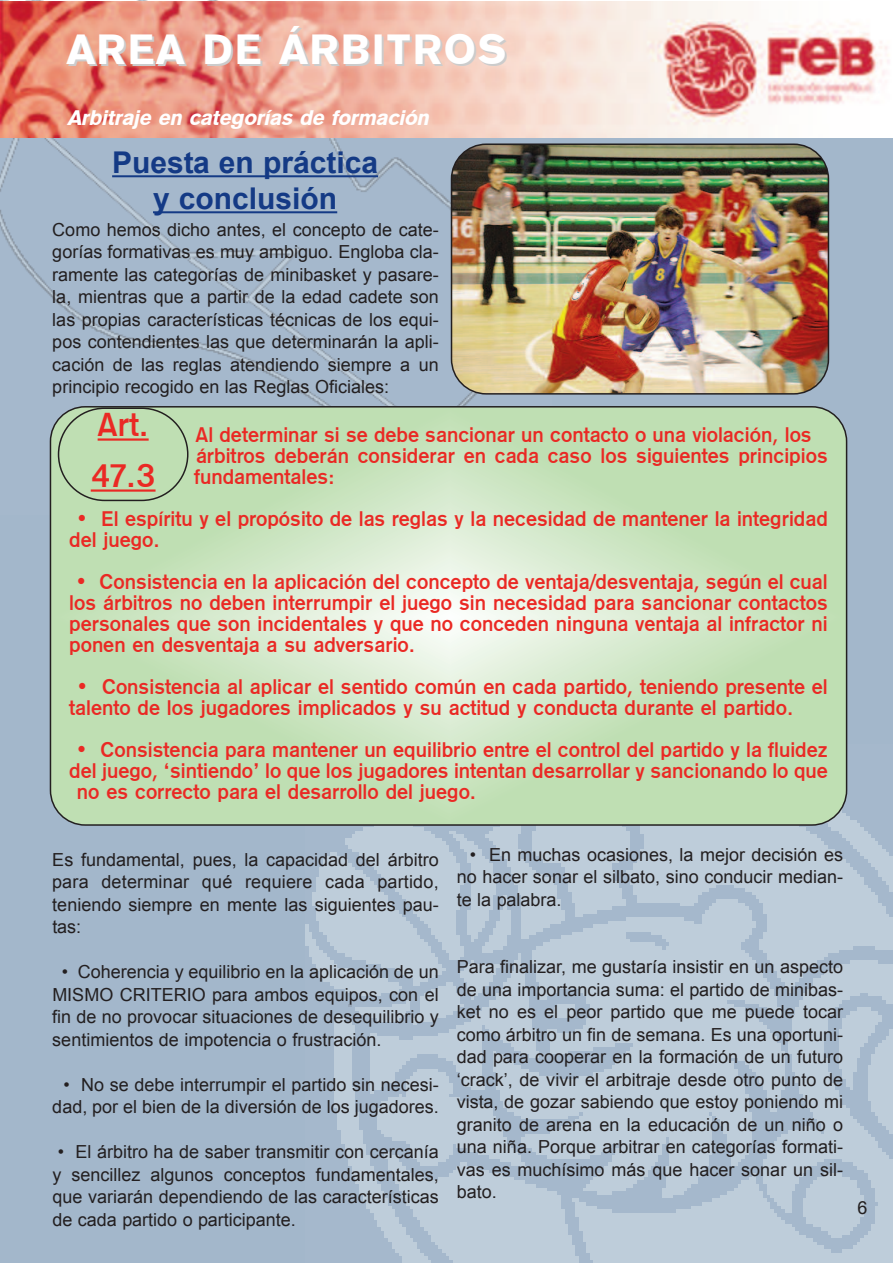
<style>
.page{position:relative;width:893px;height:1263px;background:#fff}
.page>*{position:absolute;margin:0;border:0;box-sizing:border-box;transform-origin:0 0}
.t1{font:42px "Gothic 725 BT Black A";letter-spacing:.05em;color:#fff}
.t2{font:33px/51px "Gothic 725 BT Bold A";color:#ea2924}
.t3{font:700 30px/36px "Arial";color:#143a85;text-align:center}
.t4{font:21px/21px "Gothic 725 BT Bold A";color:#ea2924}
.t5{font:italic 21px "Gothic 725 BT Black A";color:#fff}
.t6{font:18px/22.5px "Arial";color:#231f20;text-align:justify}
</style>
<div class="page">
<div style="left:0;top:3px;width:893px;height:1260px;background:#a3b7cb"></div>
<img style="left:305px;top:744px;width:588px;height:519px">
<img style="left:0;top:0;width:476px;height:515px">
<img style="left:0;top:1px;width:893px;height:137px">
<hr style="left:112px;top:175px;width:266px;height:2px;background:#143a85">
<hr style="left:153px;top:211px;width:184px;height:2px;background:#143a85">
<svg style="left:50px;top:406px;width:797px;height:420px;background:#c7e1bd"></svg>
<img style="left:451px;top:143px;width:378px;height:252px">
<svg style="left:58px;top:407px;width:130px;height:94px;background:#b6d4ab"></svg>
<hr style="left:98px;top:438px;width:51px;height:3px;background:#ea2924">
<hr style="left:91px;top:489px;width:65px;height:3px;background:#ea2924">
<h1 class="t1" style="left:67px;top:23px;width:440px">AREA DE ÁRBITROS</h1>
<p class="t5" style="left:67px;top:105px;width:368px">Arbitraje en categorías de formación</p>
<h3 class="t3" style="left:112px;top:145px;width:267px">Puesta en práctica y conclusión</h3>
<p class="t6" style="left:52px;top:218px;width:388px">Como hemos dicho antes, el concepto de cate&shy;gorías formativas es muy ambiguo. Engloba cla&shy;ramente las categorías de minibasket y pasare&shy;la, mientras que a partir de la edad cadete son las propias características técnicas de los equi&shy;pos contendientes las que determinarán la apli&shy;cación de las reglas atendiendo siempre a un principio recogido en las Reglas Oficiales:</p>
<h2 class="t2" style="left:91px;top:400px;width:66px">Art.<br>47.3</h2>
<p class="t4" style="left:194px;top:424px;width:635px">Al determinar si se debe sancionar un contacto o una violación, los árbitros deberán considerar en cada caso los siguientes principios fundamentales:</p>
<p class="t4" style="left:69px;top:508px;width:760px;text-indent:6px">• El espíritu y el propósito de las reglas y la necesidad de mantener la integridad del juego.</p>
<p class="t4" style="left:69px;top:571px;width:760px;text-align:justify">• Consistencia en la aplicación del concepto de ventaja/desventaja, según el cual los árbitros no deben interrumpir el juego sin necesidad para sancionar contactos personales que son incidentales y que no conceden ninguna ventaja al infractor ni ponen en desventaja a su adversario.</p>
<p class="t4" style="left:69px;top:676px;width:760px;text-indent:7px">• Consistencia al aplicar el sentido común en cada partido, teniendo presente el talento de los jugadores implicados y su actitud y conducta durante el partido.</p>
<p class="t4" style="left:76px;top:739px;width:754px">• Consistencia para mantener un equilibrio entre el control del partido y la fluidez</p>
<p class="t4" style="left:69px;top:760px;width:760px">del juego, ‘sintiendo’ lo que los jugadores intentan desarrollar y sancionando lo que</p>
<p class="t4" style="left:77px;top:781px;width:401px">no es correcto para el desarrollo del juego.</p>
<p class="t6" style="left:52px;top:848px;width:388px">Es fundamental, pues, la capacidad del árbitro para determinar qué requiere cada partido, teniendo siempre en mente las siguientes pau&shy;tas:</p>
<p class="t6" style="left:52px;top:961px;width:388px;text-indent:10px">• Coherencia y equilibrio en la aplicación de un MISMO CRITERIO para ambos equipos, con el fin de no provocar situaciones de desequilibrio y sentimientos de impotencia o frustración.</p>
<p class="t6" style="left:52px;top:1073px;width:388px;text-align:right">• No se debe interrumpir el partido sin necesi&shy;dad, por el bien de la diversión de los jugadores.</p>
<p class="t6" style="left:52px;top:1141px;width:388px;text-indent:6px">• El árbitro ha de saber transmitir con cercanía y sencillez algunos conceptos fundamentales, que variarán dependiendo de las características de cada partido o participante.</p>
<p class="t6" style="left:457px;top:843px;width:388px;text-indent:13px">• En muchas ocasiones, la mejor decisión es no hacer sonar el silbato, sino conducir median&shy;te la palabra.</p>
<p class="t6" style="left:457px;top:956px;width:388px">Para finalizar, me gustaría insistir en un aspecto de una importancia suma: el partido de minibas&shy;ket no es el peor partido que me puede tocar como árbitro un fin de semana. Es una oportuni&shy;dad para cooperar en la formación de un futuro ‘crack’, de vivir el arbitraje desde otro punto de vista, de gozar sabiendo que estoy poniendo mi granito de arena en la educación de un niño o una niña. Porque arbitrar en categorías formati&shy;vas es muchísimo más que hacer sonar un sil&shy;bato.</p>
<p class="t6" style="left:857px;top:1196px;width:12px">6</p>
</div>
